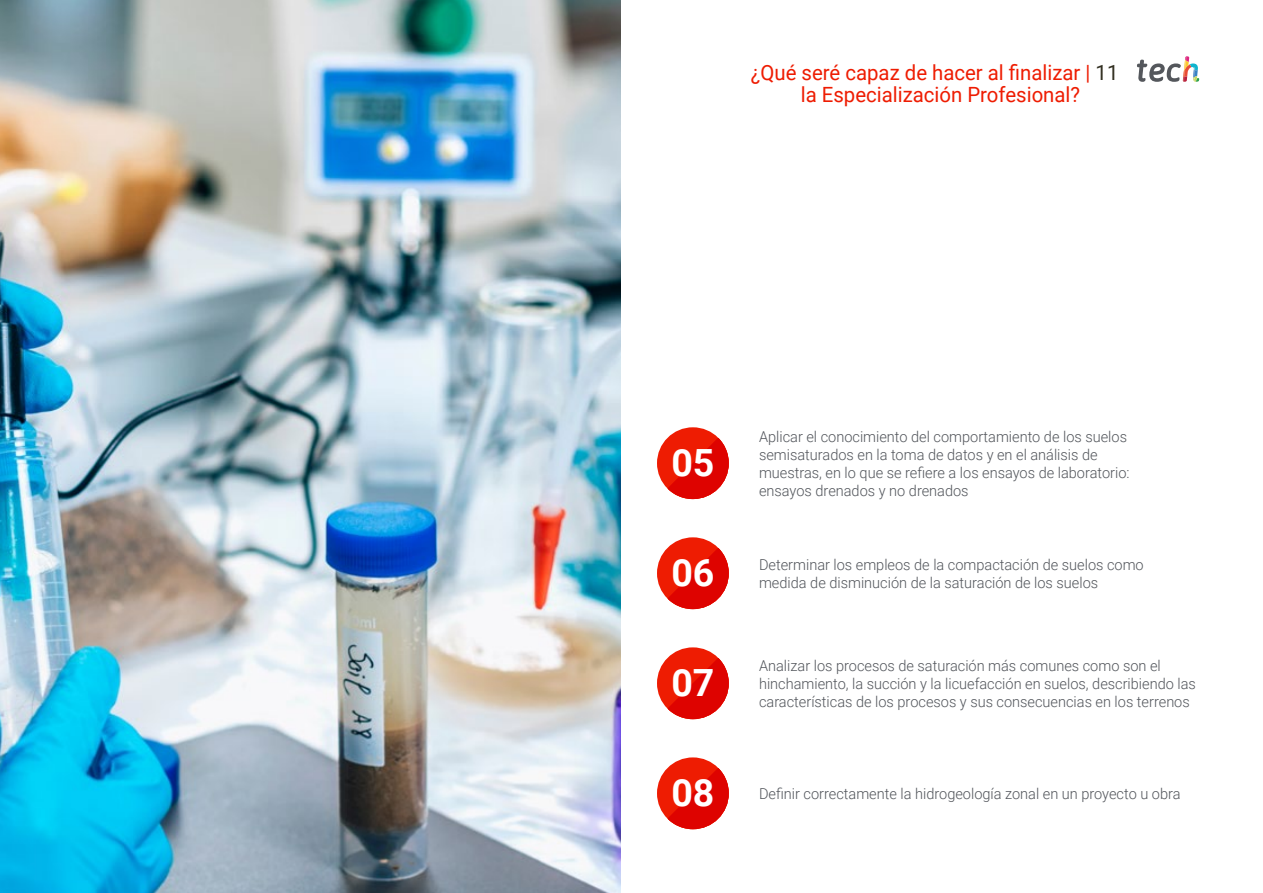
<style>
.page{position:relative;width:1263px;height:893px;background:#fff}
.page>*{position:absolute;margin:0;border:0;box-sizing:border-box;transform-origin:0 0}
.t1{font:700 37.5px "Roboto";color:#fff}
.t2{font:21px/22.5px "Roboto";color:#ee1c02;text-align:center}
.t3{font:300 15px/18px "Roboto";color:#52555b}
.s1{color:#312e20}
</style>
<div class="page">
<img style="left:0;top:0;width:621px;height:893px">
<svg style="left:1137px;top:56px;width:62px;height:26px"></svg>
<div style="left:657px;top:537px;width:72px;height:72px;background:#ee1c02;border-radius:50%"></div>
<svg style="left:667px;top:548px;width:62px;height:61px"></svg>
<div style="left:657px;top:757px;width:72px;height:72px;background:#ee1c02;border-radius:50%"></div>
<svg style="left:667px;top:768px;width:62px;height:61px"></svg>
<div style="left:657px;top:647px;width:72px;height:72px;background:#ee1c02;border-radius:50%"></div>
<svg style="left:667px;top:658px;width:62px;height:61px"></svg>
<div style="left:657px;top:427px;width:72px;height:72px;background:#ee1c02;border-radius:50%"></div>
<svg style="left:667px;top:438px;width:62px;height:61px"></svg>
<h2 class="t2" style="left:751px;top:60px;width:369px">¿Qué seré capaz de hacer al finalizar | <span class="s1">11 </span>la Especialización Profesional?</h2>
<h1 class="t1" style="left:671px;top:436px;width:45px">05</h1>
<p class="t3" style="left:759px;top:427px;width:372px">Aplicar el conocimiento del comportamiento de los suelos semisaturados en la toma de datos y en el análisis de muestras, en lo que se refiere a los ensayos de laboratorio: ensayos drenados y no drenados</p>
<h1 class="t1" style="left:671px;top:546px;width:45px">06</h1>
<p class="t3" style="left:759px;top:555px;width:386px">Determinar los empleos de la compactación de suelos como medida de disminución de la saturación de los suelos</p>
<h1 class="t1" style="left:671px;top:656px;width:45px">07</h1>
<p class="t3" style="left:759px;top:656px;width:438px">Analizar los procesos de saturación más comunes como son el hinchamiento, la succión y la licuefacción en suelos, describiendo las características de los procesos y sus consecuencias en los terrenos</p>
<h1 class="t1" style="left:671px;top:766px;width:45px">08</h1>
<p class="t3" style="left:759px;top:784px;width:423px">Definir correctamente la hidrogeología zonal en un proyecto u obra</p>
</div>
